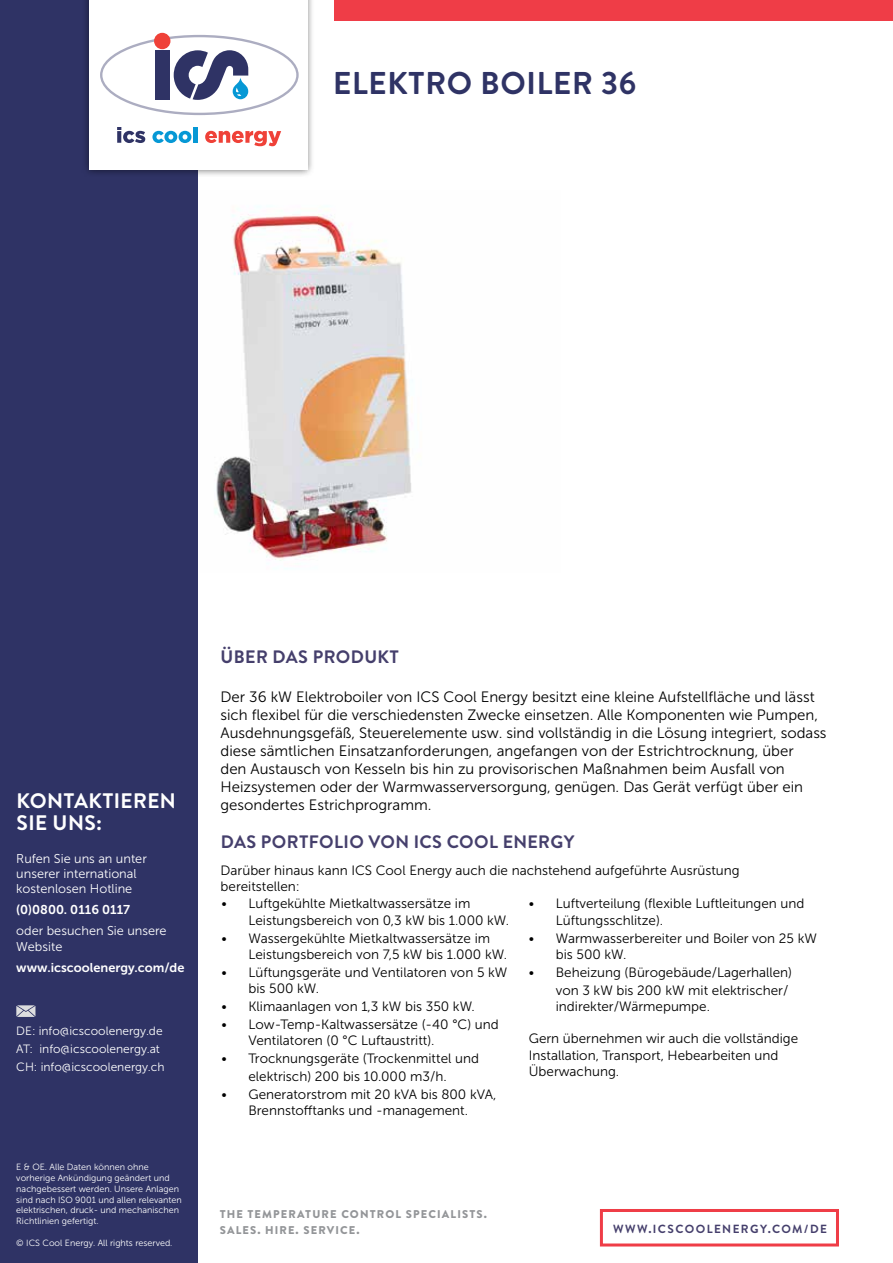
<style>
.page{position:relative;width:893px;height:1263px;background:#fff}
.page>*{position:absolute;margin:0;border:0;box-sizing:border-box;transform-origin:0 0}
.t1{font:700 31.5px "Brandon Text";letter-spacing:.02em;color:#2f3365}
.t2{font:700 21px/22.5px "Brandon Text";letter-spacing:.02em;color:#fff}
.t3{font:700 18px "Brandon Text";letter-spacing:.02em;color:#453f6c}
.t4{font:15px/18px "Museo Sans 300";color:#000}
.t5{font:13.5px/16.2px "Museo Sans 300";color:#000}
.t6{font:12.75px/15.3px "Museo Sans 300";color:#fff}
.t7{font:12.75px "Museo Sans 700";color:#fff}
.t8{font:12px/18px "Museo Sans 300";color:#fff}
.t9{font:700 11.85px "Brandon Text";letter-spacing:.12em;color:#453f6c}
.t10{font:900 11.25px/16.5px "Brandon Text";letter-spacing:.1em;color:#939598}
.t11{font:9px/10.8px "Museo Sans 300";color:#fff}
</style>
<div class="page">
<div style="left:0;top:0;width:198px;height:1263px;background:#2f3365"></div>
<div style="left:81px;top:0;width:234px;height:178px;background:#000;opacity:.55"></div>
<div style="left:89px;top:0;width:218px;height:170px;background:#fff"></div>
<div style="left:154px;top:33px;width:16px;height:16px;background:#ef4138;border-radius:50%"></div>
<svg style="left:100px;top:35px;width:199px;height:80px"></svg>
<svg style="left:117px;top:127px;width:28px;height:16px"></svg>
<svg style="left:152px;top:131px;width:39px;height:12px"></svg>
<hr style="left:193px;top:127px;width:4px;height:16px;background:#0698d5">
<svg style="left:205px;top:131px;width:76px;height:15px"></svg>
<div style="left:600px;top:1209px;width:239px;height:37px;border:3px solid #ef3d47"></div>
<svg style="left:16px;top:1005px;width:19px;height:12px"></svg>
<div style="left:335px;top:0;width:558px;height:21px;background:#ef3d47"></div>
<img style="left:214px;top:206px;width:198px;height:363px">
<h1 class="t1" style="left:333px;top:61px;width:305px">ELEKTRO BOILER 36</h1>
<h2 class="t2" style="left:16px;top:789px;width:161px">KONTAKTIEREN<br>SIE UNS:</h2>
<p class="t6" style="left:16px;top:851px;width:132px">Rufen Sie uns an unter unserer international kostenlosen Hotline</p>
<p class="t7" style="left:16px;top:903px;width:115px">(0)0800. 0116 0117</p>
<p class="t6" style="left:16px;top:923px;width:152px">oder besuchen Sie unsere<br>Website</p>
<p class="t7" style="left:16px;top:960px;width:170px">www.icscoolenergy.com/de</p>
<p class="t8" style="left:16px;top:1022px;width:150px">DE: info@icscoolenergy.de<br>AT: info@icscoolenergy.at<br>CH: info@icscoolenergy.ch</p>
<p class="t11" style="left:16px;top:1162px;width:167px">E &amp; OE. Alle Daten können ohne vorherige Ankündigung geändert und nachgebessert werden. Unsere Anlagen sind nach ISO 9001 und allen relevanten elektrischen, druck- und mechanischen Richtlinien gefertigt.</p>
<p class="t11" style="left:16px;top:1237px;width:158px">© ICS Cool Energy. All rights reserved.</p>
<h3 class="t3" style="left:221px;top:644px;width:180px">ÜBER DAS PRODUKT</h3>
<p class="t4" style="left:221px;top:688px;width:608px">Der 36 kW Elektroboiler von ICS Cool Energy besitzt eine kleine Aufstellfläche und lässt sich flexibel für die verschiedensten Zwecke einsetzen. Alle Komponenten wie Pumpen, Ausdehnungsgefäß, Steuerelemente usw. sind vollständig in die Lösung integriert, sodass diese sämtlichen Einsatzanforderungen, angefangen von der Estrichtrocknung, über<br>den Austausch von Kesseln bis hin zu provisorischen Maßnahmen beim Ausfall von Heizsystemen oder der Warmwasserversorgung, genügen. Das Gerät verfügt über ein gesondertes Estrichprogramm.</p>
<h3 class="t3" style="left:221px;top:829px;width:355px">DAS PORTFOLIO VON I CS COOL ENERGY</h3>
<p class="t5" style="left:221px;top:862px;width:521px">Darüber hinaus kann ICS Cool Energy auch die nachstehend aufgeführte Ausrüstung bereitstellen:</p>
<p class="t5" style="left:248px;top:896px;width:262px;text-indent:-27px">• Luftgekühlte Mietkaltwassersätze im<br>Leistungsbereich von 0,3 kW bis 1.000 kW.</p>
<p class="t5" style="left:248px;top:930px;width:260px;text-indent:-27px">• Wassergekühlte Mietkaltwassersätze im<br>Leistungsbereich von 7,5 kW bis 1.000 kW.</p>
<p class="t5" style="left:248px;top:964px;width:260px;text-indent:-27px">• Lüftungsgeräte und Ventilatoren von 5 kW bis 500 kW.</p>
<p class="t5" style="left:221px;top:998px;width:255px">• Klimaanlagen von 1,3 kW bis 350 kW.</p>
<p class="t5" style="left:248px;top:1016px;width:252px;text-indent:-27px">• Low-Temp-Kaltwassersätze (-40 °C) und<br>Ventilatoren (0 °C Luftaustritt).</p>
<p class="t5" style="left:221px;top:1049px;width:259px;line-height:18px;text-align:center">• Trocknungsgeräte (Trockenmittel und elektrisch) 200 bis 10.000 m3/h.</p>
<p class="t5" style="left:221px;top:1086px;width:276px;text-align:center">• Generatorstrom mit 20 kVA bis 800 kVA,<br>Brennstofftanks und -management.</p>
<p class="t5" style="left:556px;top:896px;width:250px;text-indent:-27px">• Luftverteilung (flexible Luftleitungen und<br>Lüftungsschlitze).</p>
<p class="t5" style="left:556px;top:930px;width:263px;text-indent:-27px">• Warmwasserbereiter und Boiler von 25 kW bis 500 kW.</p>
<p class="t5" style="left:529px;top:963px;width:265px;line-height:18px;text-align:right">• Beheizung (Bürogebäude/Lagerhallen) von 3 kW bis 200 kW mit elektrischer/</p>
<p class="t5" style="left:556px;top:998px;width:156px">indirekter/Wärmepumpe.</p>
<p class="t5" style="left:529px;top:1031px;width:271px">Gern übernehmen wir auch die vollständige<br>Installation, Transport, Hebearbeiten und<br>Überwachung.</p>
<p class="t10" style="left:220px;top:1205px;width:269px">THE TEMPERATURE CONTROL SPECIALISTS.<br>SALES. HIRE. SERVICE.</p>
<p class="t9" style="left:613px;top:1220px;width:215px">WWW.ICSCOOLENERGY.COM/DE</p>
</div>
